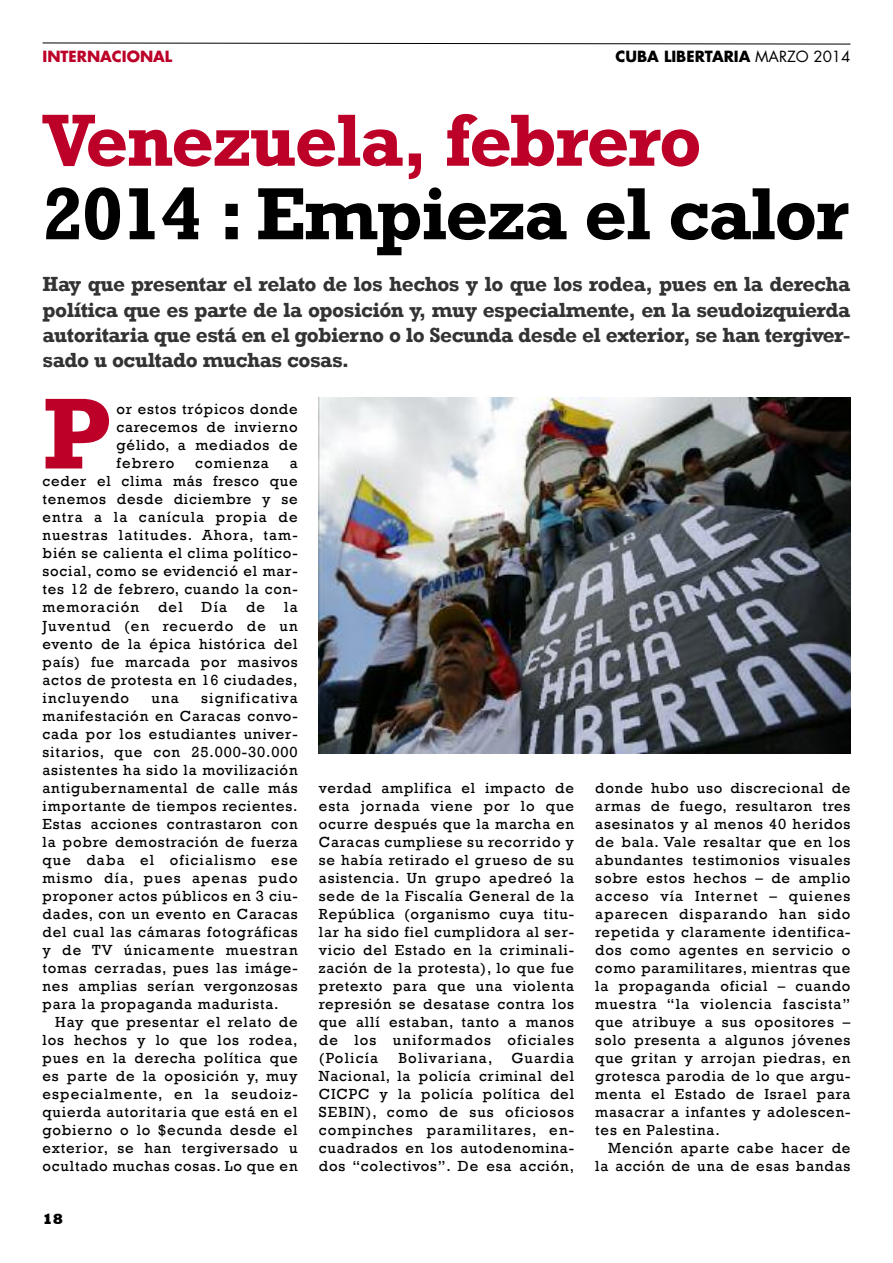
<style>
.page{position:relative;width:893px;height:1263px;background:#fff}
.page>*{position:absolute;margin:0;border:0;box-sizing:border-box;transform-origin:0 0}
.t1{font:700 102.45px "Rockwell";color:#bc0027}
.t2{font:700 75px "Rockwell";letter-spacing:-.03em;color:#000}
.t3{font:700 75px "Rockwell";letter-spacing:-.025em;color:#bc0027}
.t4{font:700 21px/25.2px "Rockwell";letter-spacing:-.02em;color:#333;text-align:justify}
.t5{font:15px/18px "Rockwell";letter-spacing:.055em;color:#000;text-align:justify}
.t6{font:700 15px "Futura";color:#000}
.t7{font:15px "Rockwell";letter-spacing:.075em;color:#000}
.t8{font:700 15px "Futura";color:#bc0027}
.t9{font:800 15px "Rockwell";color:#000}
.s1{font-weight:400}
</style>
<div class="page">
<img style="left:319px;top:398px;width:531px;height:356px">
<svg style="left:42px;top:42px;width:809px;height:3px"></svg>
<p class="t8" style="left:43px;top:49px;width:131px">INTERNACIONAL</p>
<p class="t6" style="left:615px;top:49px;width:236px">CUBA LIBERTARIA <span class="s1">MARZO 2014</span></p>
<h2 class="t3" style="left:43px;top:95px;width:661px">Venezuela, febrero</h2>
<h2 class="t2" style="left:43px;top:168px;width:808px">2014 : Empieza el calor</h2>
<p class="t4" style="left:43px;top:271px;width:809px">Hay que presentar el relato de los hechos y lo que los rodea, pues en la derecha política que es parte de la oposición y, muy especialmente, en la seudoizquierda autoritaria que está en el gobierno o lo Secunda desde el exterior, se han tergiver&shy;sado u ocultado muchas cosas.</p>
<h1 class="t1" style="left:43px;top:372px;width:70px">P</h1>
<p class="t5" style="left:116px;top:400px;width:183px">or estos trópicos donde carecemos de invierno gélido, a mediados de febrero</p>
<p class="t7" style="left:195px;top:454px;width:75px">comienza</p>
<p class="t5" style="left:43px;top:454px;width:257px;text-indent:247px">a ceder el clima más fresco que tenemos desde diciembre y se entra a la canícula propia de nuestras latitudes. Ahora, tam&shy;bién se calienta el clima político&shy;social, como se evidenció el mar&shy;tes 12 de febrero, cuando la con&shy;memoración</p>
<p class="t5" style="left:158px;top:598px;width:26px">del</p>
<p class="t5" style="left:202px;top:598px;width:27px">Día</p>
<p class="t5" style="left:246px;top:598px;width:21px">de</p>
<p class="t5" style="left:43px;top:598px;width:257px;text-indent:242px">la Juventud (en recuerdo de un evento de la épica histórica del país) fue marcada por masivos actos de protesta en 16 ciudades, incluyendo</p>
<p class="t5" style="left:43px;top:688px;width:257px;text-indent:159px">significativa manifestación en Caracas convo&shy;cada por los estudiantes univer&shy;sitarios, que con 25.000-30.000 asistentes ha sido la movilización antigubernamental de calle más importante de tiempos recientes.<br>Estas acciones contrastaron con la pobre demostración de fuerza que daba el oficialismo ese mismo día, pues apenas pudo proponer actos públicos en 3 ciu&shy;dades, con un evento en Caracas del cual las cámaras fotográficas y de TV únicamente muestran tomas cerradas, pues las imáge&shy;nes amplias serían vergonzosas para la propaganda madurista.</p>
<p class="t5" style="left:43px;top:1012px;width:257px;text-indent:13px">Hay que presentar el relato de los hechos y lo que los rodea, pues en la derecha política que es parte de la oposición y, muy especialmente, en la seudoiz&shy;quierda autoritaria que está en el gobierno o lo $ecunda desde el exterior, se han tergiversado u ocultado muchas cosas. Lo que en</p>
<p class="t5" style="left:152px;top:688px;width:29px">una</p>
<p class="t5" style="left:319px;top:778px;width:257px">verdad amplifica el impacto de esta jornada viene por lo que ocurre después que la marcha en Caracas cumpliese su recorrido y se había retirado el grueso de su asistencia. Un grupo apedreó la sede de la Fiscalía General de la República (organismo cuya titu&shy;lar ha sido fiel cumplidora al ser&shy;vicio del Estado en la criminali&shy;zación de la protesta), lo que fue pretexto para que una violenta represión se desatase contra los que allí estaban, tanto a manos de los uniformados oficiales (Policía</p>
<p class="t5" style="left:595px;top:778px;width:257px">donde hubo uso discrecional de armas de fuego, resultaron tres asesinatos y al menos 40 heridos de bala. Vale resaltar que en los abundantes testimonios visuales sobre estos hechos – de amplio acceso vía Internet – quienes aparecen disparando han sido repetida y claramente identifica&shy;dos como agentes en servicio o como paramilitares, mientras que la propaganda oficial – cuando muestra “la violencia fascista” que atribuye a sus opositores – solo presenta a algunos jóvenes que gritan y arrojan piedras, en grotesca parodia de lo que argu&shy;menta el Estado de Israel para masacrar a infantes y adolescen&shy;tes en Palestina.</p>
<p class="t5" style="left:595px;top:1138px;width:257px;text-align:right">Mención aparte cabe hacer de la acción de una de esas bandas</p>
<p class="t5" style="left:319px;top:1048px;width:257px;text-indent:192px">Guardia Nacional, la policía criminal del CICPC y la policía política del SEBIN), como de sus oficiosos compinches paramilitares, en&shy;cuadrados en los autodenomina&shy;dos “colectivos”. De esa acción,</p>
<p class="t7" style="left:398px;top:1049px;width:96px">Bolivariana,</p>
<p class="t9" style="left:42px;top:1210px;width:22px">18</p>
</div>
